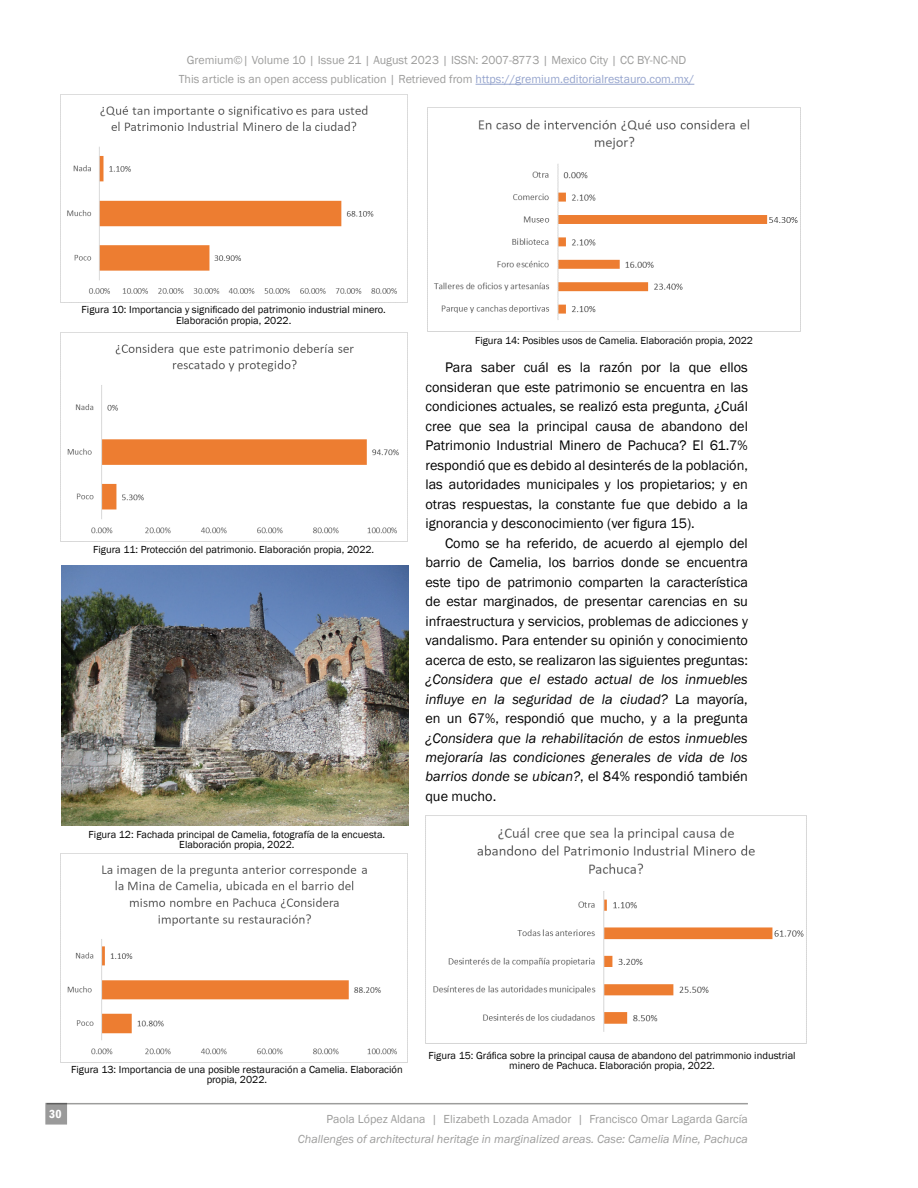
<style>
.page{position:relative;width:918px;height:1188px;background:#fff}
.page>*{position:absolute;margin:0;border:0;box-sizing:border-box;transform-origin:0 0}
.t1{font:14.25px/19.5px "Franklin Gothic";color:#000;text-align:justify}
.t2{font:italic 14.25px/19.5px "Franklin Gothic";color:#000;text-align:justify}
.t3{font:12px/19.5px "Franklin Gothic";color:#9d9d9c;text-align:center}
.t4{font:italic 12px "Franklin Gothic";color:#9d9d9c}
.t5{font:600 condensed 12px "Franklin Gothic";color:#fff}
.t6{font:10.5px/10.5px "Franklin Gothic";color:#000;text-align:center}
.s1{color:#95a4cd}
.s2{font-style:normal}
</style>
<div class="page">
<hr style="left:46px;top:1103px;width:702px;height:1px;background:#9d9d9c">
<div style="left:46px;top:1104px;width:20px;height:20px;background:#9a9a9a"></div>
<hr style="left:476px;top:84px;width:218px;height:1px;background:#95a4cd">
<img style="left:60px;top:95px;width:347px;height:208px">
<img style="left:60px;top:333px;width:339px;height:208px">
<img style="left:62px;top:565px;width:346px;height:261px">
<img style="left:60px;top:854px;width:337px;height:208px">
<img style="left:428px;top:107px;width:373px;height:225px">
<img style="left:425px;top:815px;width:381px;height:229px">
<p class="t3" style="left:179px;top:50px;width:517px">Gremium©| Volume 10 | Issue 21 | August 2023 | ISSN: 2007-8773 | Mexico City | CC BY-NC-ND<br>This article is an open access publication | Retrieved from <span class="s1">https://gremium.editorialrestauro.com.mx/</span></p>
<p class="t6" style="left:82px;top:305px;width:306px">Figura 10: Importancia y significado del patrimonio industrial minero.<br>Elaboración propia, 2022.</p>
<p class="t6" style="left:93px;top:544px;width:283px">Figura 11: Protección del patrimonio. Elaboración propia, 2022.</p>
<p class="t6" style="left:89px;top:829px;width:298px">Figura 12: Fachada principal de Camelia, fotografía de la encuesta.<br>Elaboración propia, 2022.</p>
<p class="t6" style="left:475px;top:336px;width:280px">Figura 14: Posibles usos de Camelia. Elaboración propia, 2022</p>
<p class="t1" style="left:425px;top:358px;width:324px;text-indent:20px">Para saber cuál es la razón por la que ellos consideran que este patrimonio se encuentra en las condiciones actuales, se realizó esta pregunta, ¿Cuál cree que sea la principal causa de abandono del Patrimonio Industrial Minero de Pachuca? El 61.7% respondió que es debido al desinterés de la población, las autoridades municipales y los propietarios; y en otras respuestas, la constante fue que debido a la ignorancia y desconocimiento (ver figura 15).</p>
<p class="t1" style="left:425px;top:533px;width:324px;text-indent:20px">Como se ha referido, de acuerdo al ejemplo del barrio de Camelia, los barrios donde se encuentra este tipo de patrimonio comparten la característica de estar marginados, de presentar carencias en su infraestructura y servicios, problemas de adicciones y vandalismo. Para entender su opinión y conocimiento acerca de esto, se realizaron las siguientes preguntas:</p>
<p class="t2" style="left:425px;top:670px;width:324px">¿Considera que el estado actual de los inmuebles influye en la seguridad de la ciudad? <span class="s2">La mayoría, en un 67%, respondió que mucho, y a la pregunta</span></p>
<p class="t2" style="left:425px;top:728px;width:324px">¿Considera que la rehabilitación de estos inmuebles mejoraría las condiciones generales de vida de los barrios donde se ubican?<span class="s2">, el 84% respondió también que mucho.</span></p>
<p class="t5" style="left:49px;top:1106px;width:14px">30</p>
<p class="t6" style="left:71px;top:1064px;width:333px">Figura 13: Importancia de una posible restauración a Camelia. Elaboración propia, 2022.</p>
<p class="t6" style="left:428px;top:1050px;width:369px">Figura 15: Gráfica sobre la principal causa de abandono del patrimmonio industrial minero de Pachuca. Elaboración propia, 2022.</p>
<p class="t3" style="left:327px;top:1110px;width:423px">Paola López Aldana | Elizabeth Lozada Amador | Francisco Omar Lagarda García</p>
<p class="t4" style="left:298px;top:1131px;width:451px">Challenges of architectural heritage in marginalized areas. Case: Camelia Mine, Pachuca</p>
</div>
